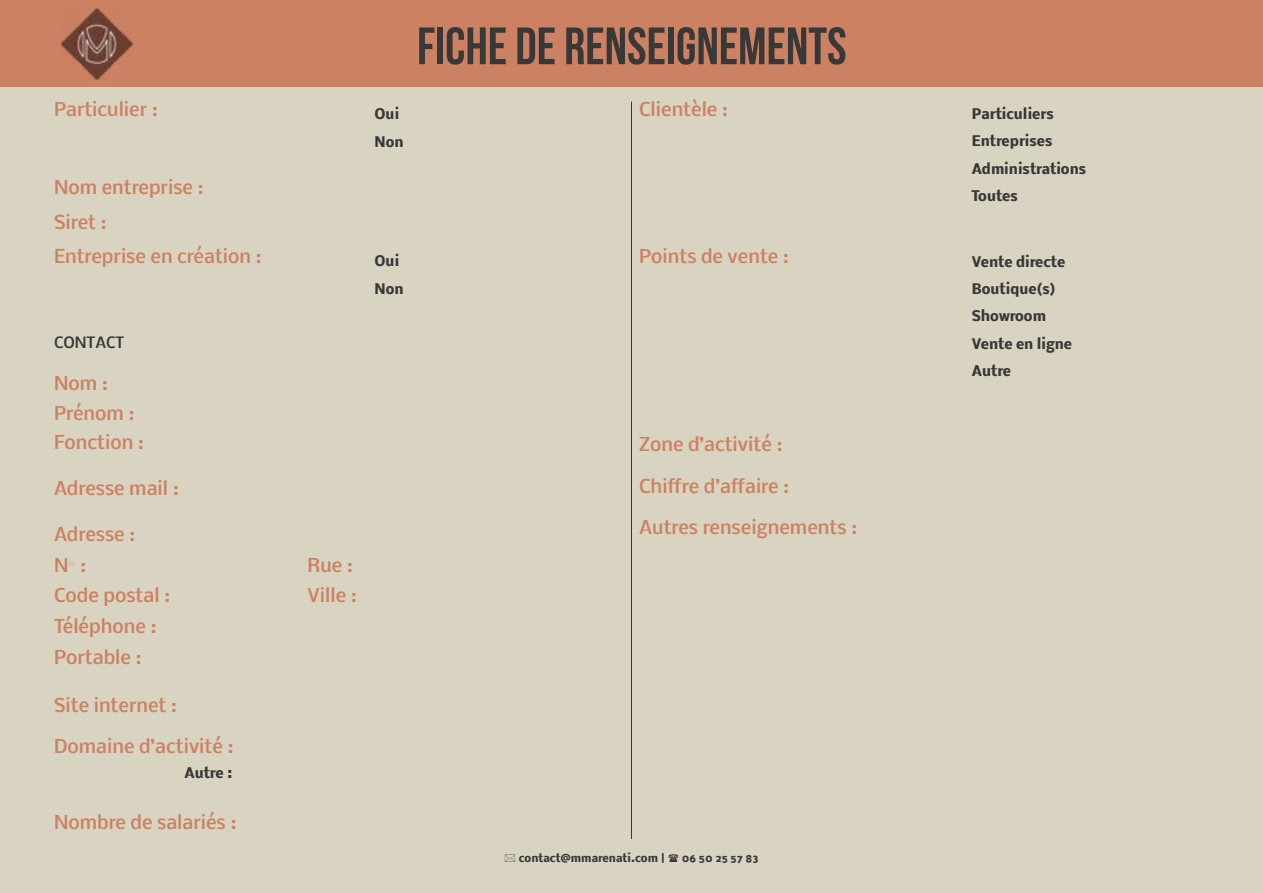
<style>
.page{position:relative;width:1263px;height:893px;background:#d9d4c1}
.page>*{position:absolute;margin:0;border:0;box-sizing:border-box;transform-origin:0 0}
.t1{font:52.5px "Bebas Neue";color:#383838}
.t2{font:500 18px/30.8px "Nobile";color:#cc8162}
.t3{font:500 14.7px "Nobile";color:#383838}
.t4{font:700 13.5px/27.3px "Nobile";color:#383838}
.t5{font:700 10.5px "Nobile";color:#383838}
</style>
<div class="page">
<div style="left:0;top:0;width:1263px;height:86px;background:#cc8162"></div>
<hr style="left:631px;top:102px;width:1px;height:737px;background:#383838">
<img style="left:61px;top:8px;width:72px;height:72px">
<p class="t2" style="left:54px;top:93px;width:105px">Particulier :</p>
<p class="t2" style="left:54px;top:170px;width:209px;line-height:34.3px">Nom entreprise :<br>Siret :<br>Entreprise en création :</p>
<p class="t3" style="left:54px;top:330px;width:72px">CONTACT</p>
<p class="t2" style="left:54px;top:368px;width:91px;line-height:29.1px">Nom :<br>Prénom :<br>Fonction :</p>
<p class="t2" style="left:54px;top:472px;width:126px">Adresse mail :</p>
<p class="t2" style="left:54px;top:518px;width:83px">Adresse :</p>
<p class="t2" style="left:54px;top:549px;width:118px">N° :<br>Code postal :</p>
<p class="t2" style="left:308px;top:549px;width:51px">Rue :<br>Ville :</p>
<p class="t2" style="left:54px;top:610px;width:104px">Téléphone :<br>Portable :</p>
<p class="t2" style="left:54px;top:689px;width:124px">Site internet :</p>
<p class="t2" style="left:54px;top:730px;width:181px">Domaine d’activité :</p>
<p class="t4" style="left:184px;top:758px;width:49px">Autre :</p>
<p class="t2" style="left:54px;top:806px;width:184px">Nombre de salariés :</p>
<p class="t4" style="left:374px;top:99px;width:26px">Oui</p>
<p class="t4" style="left:374px;top:127px;width:31px">Non</p>
<h1 class="t1" style="left:417px;top:17px;width:431px">FICHE DE RENSEIGNEMENTS</h1>
<p class="t2" style="left:639px;top:93px;width:90px">Clientèle :</p>
<p class="t4" style="left:374px;top:246px;width:26px">Oui</p>
<p class="t4" style="left:374px;top:274px;width:31px">Non</p>
<p class="t2" style="left:639px;top:240px;width:151px">Points de vente :</p>
<p class="t2" style="left:639px;top:428px;width:145px">Zone d’activité :</p>
<p class="t2" style="left:639px;top:470px;width:152px">Chiffre d’affaire :</p>
<p class="t2" style="left:639px;top:512px;width:219px">Autres renseignements :</p>
<p class="t5" style="left:519px;top:849px;width:148px">contact@mmarenati.com |</p>
<p class="t5" style="left:682px;top:849px;width:78px">06 50 25 57 83</p>
<p class="t4" style="left:972px;top:99px;width:83px">Particuliers</p>
<p class="t4" style="left:972px;top:127px;width:82px">Entreprises</p>
<p class="t4" style="left:972px;top:154px;width:116px">Administrations</p>
<p class="t4" style="left:972px;top:181px;width:48px">Toutes</p>
<p class="t4" style="left:972px;top:247px;width:95px">Vente directe</p>
<p class="t4" style="left:972px;top:274px;width:85px">Boutique(s)</p>
<p class="t4" style="left:972px;top:302px;width:76px">Showroom</p>
<p class="t4" style="left:972px;top:329px;width:102px">Vente en ligne<br>Autre</p>
</div>
